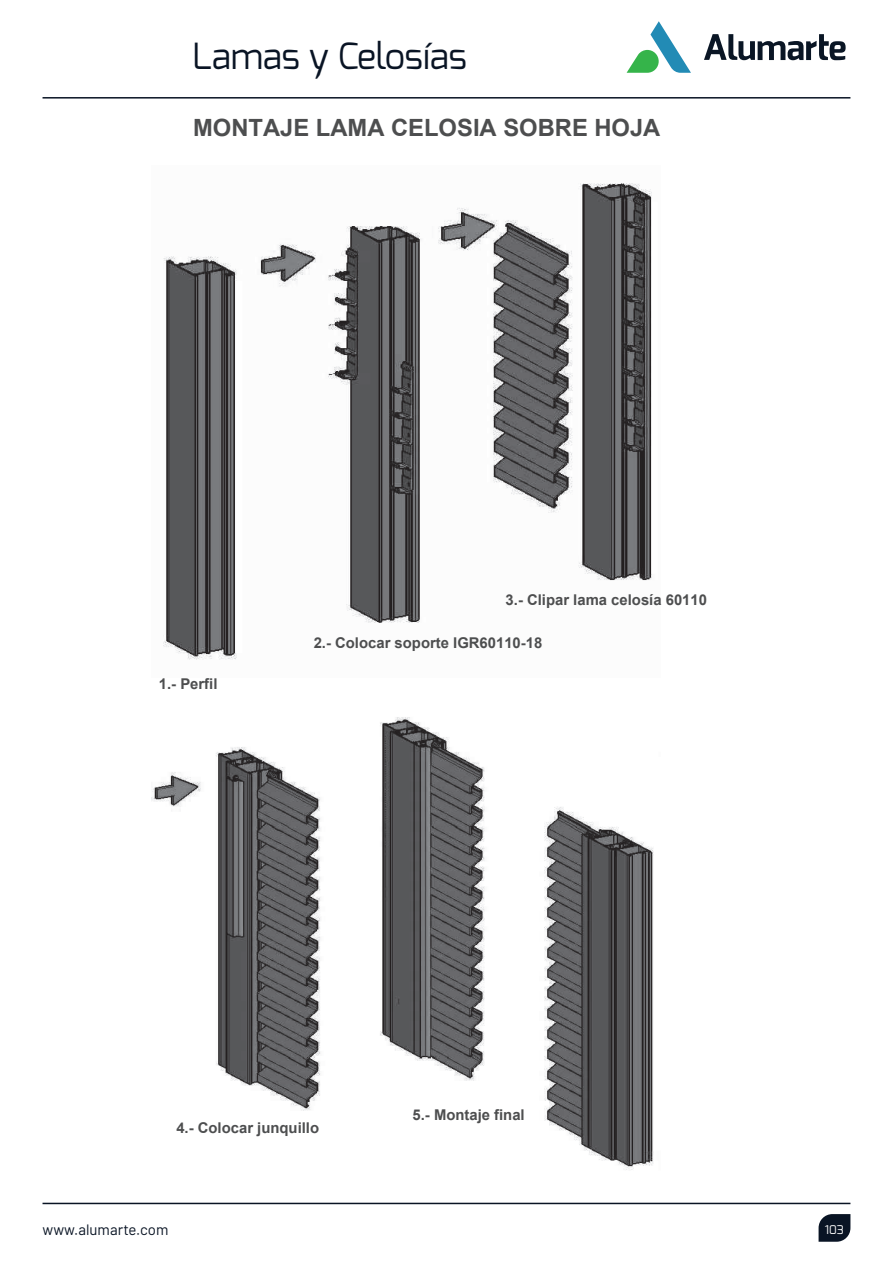
<style>
.page{position:relative;width:893px;height:1263px;background:#fff}
.page>*{position:absolute;margin:0;border:0;box-sizing:border-box;transform-origin:0 0}
.t1{font:36px "Exo";color:#091424}
.t2{font:700 23.7px "Arial";color:#4d4e4f}
.t3{font:15px "Barlow";color:#091424}
.t4{font:700 14.85px "Arial";color:#4d4e4f}
.t5{font:12px "Exo";color:#fff}
</style>
<div class="page">
<img style="left:163px;top:183px;width:489px;height:477px">
<img style="left:152px;top:717px;width:502px;height:453px">
<svg style="left:819px;top:1214px;width:31px;height:28px"></svg>
<hr style="left:43px;top:97px;width:807px;height:2px;background:#091424">
<hr style="left:43px;top:1203px;width:807px;height:1px;background:#091424">
<svg style="left:704px;top:34px;width:142px;height:26px"></svg>
<svg style="left:627px;top:21px;width:64px;height:52px"></svg>
<h1 class="t1" style="left:192px;top:33px;width:276px">Lamas y Celosías</h1>
<h2 class="t2" style="left:193px;top:111px;width:469px">MONTAJE LAMA CELOSIA SOBRE HOJA</h2>
<p class="t4" style="left:506px;top:589px;width:203px">3.- Clipar lama celosía 60110</p>
<p class="t4" style="left:159px;top:674px;width:60px">1.- Perfil</p>
<p class="t4" style="left:314px;top:632px;width:230px">2.- Colocar soporte IGR60110-18</p>
<p class="t4" style="left:176px;top:1117px;width:144px">4.- Colocar junquillo</p>
<p class="t4" style="left:413px;top:1104px;width:114px">5.- Montaje final</p>
<p class="t3" style="left:43px;top:1219px;width:127px">www.alumarte.com</p>
<p class="t5" style="left:825px;top:1221px;width:21px">103</p>
</div>
